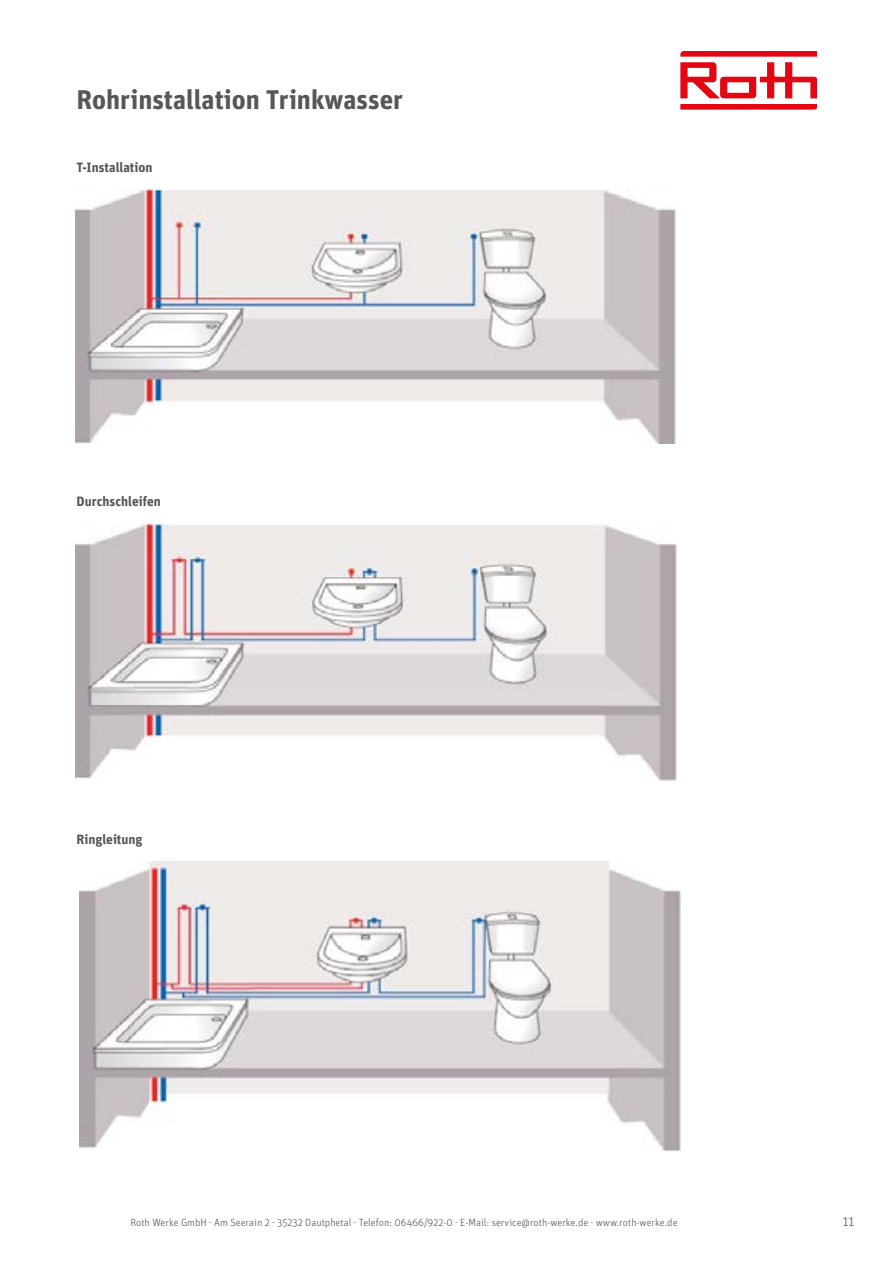
<style>
.page{position:relative;width:893px;height:1263px;background:#fff}
.page>*{position:absolute;margin:0;border:0;box-sizing:border-box;transform-origin:0 0}
.t1{font:700 27px "Unit OT";color:#575756}
.t2{font:700 13.5px "Unit OT";color:#575756}
.t3{font:300 13.5px "Unit OT";color:#575756}
.t4{font:300 10.5px "Unit OT";color:#575756}
</style>
<div class="page">
<svg style="left:680px;top:104px;width:136px;height:5px"></svg>
<svg style="left:680px;top:51px;width:136px;height:47px"></svg>
<img style="left:76px;top:190px;width:600px;height:253px">
<img style="left:76px;top:524px;width:600px;height:257px">
<img style="left:79px;top:862px;width:601px;height:289px">
<h1 class="t1" style="left:77px;top:82px;width:328px">Rohrinstallation Trinkwasser</h1>
<p class="t2" style="left:77px;top:159px;width:77px">T-Installation</p>
<p class="t2" style="left:77px;top:493px;width:86px">Durchschleifen</p>
<p class="t2" style="left:77px;top:831px;width:68px">Ringleitung</p>
<p class="t4" style="left:130px;top:1216px;width:549px">Roth Werke GmbH · Am Seerain 2 · 35232 Dautphetal · Telefon: 06466/922-0 · E-Mail: service@roth-werke.de · www.roth-werke.de</p>
<p class="t3" style="left:843px;top:1214px;width:13px">11</p>
</div>
